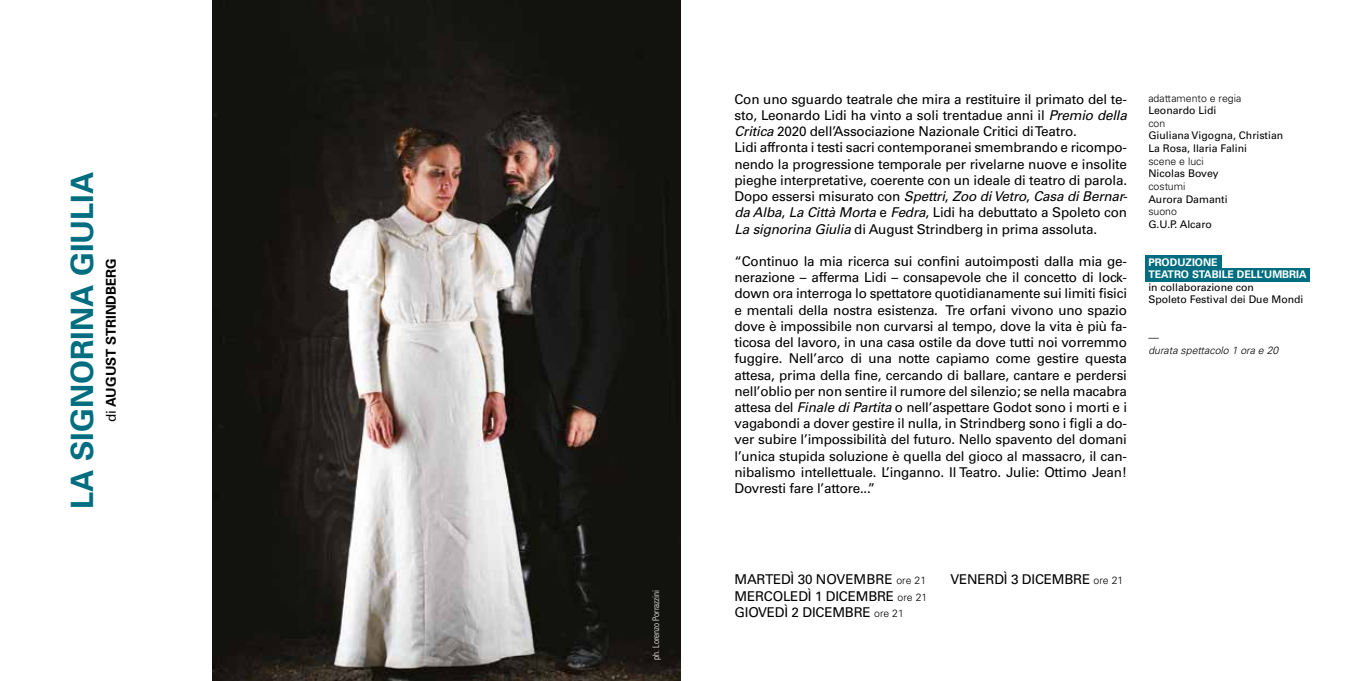
<style>
.page{position:relative;width:1361px;height:681px;background:#fff}
.page>*{position:absolute;margin:0;border:0;box-sizing:border-box;transform-origin:0 0}
.t1{font:700 30.75px "Univers";color:#006e80}
.t2{font:13.5px/16.2px "Univers LT Std";letter-spacing:-.015em;color:#000;text-align:justify}
.t3{font:700 13.5px "Univers";color:#000}
.t4{font:10.5px/12.6px "Univers LT Std";color:#000}
.t5{font:300 10.5px "Univers LT Std";color:#000}
.t6{font:700 10.5px/12.6px "Univers LT Std";color:#fff}
.t7{font:italic 300 10.5px "Univers LT Std";color:#000}
.t8{font:300 condensed 9px "Univers";color:#fff}
.s1{font-weight:400}
.s2{font-style:italic}
.s3{font-weight:300;font-size:10.5px}
</style>
<div class="page">
<img style="left:213px;top:0;width:467px;height:680px">
<div style="left:1145px;top:256px;width:76px;height:13px;background:#006e80"></div>
<div style="left:1145px;top:268px;width:165px;height:13px;background:#006e80"></div>
<h1 class="t1" style="left:63px;top:508px;width:338px;rotate:-90deg">LA SIGNORINA GIULIA</h1>
<p class="t3" style="left:102px;top:422px;width:165px;rotate:-90deg"><span class="s1">di</span> AUGUST STRINDBERG</p>
<p class="t8" style="left:650px;top:659px;width:71px;rotate:-90deg">ph. Lorenzo Porrazzini</p>
<p class="t2" style="left:734px;top:91px;width:394px;text-align:left">Con uno sguardo teatrale che mira a restituire il primato del te&shy;sto, Leonardo Lidi ha vinto a soli trentadue anni il <span class="s2">Premio della Critica</span> 2020 dell’Associazione Nazionale Critici di Teatro.<br>Lidi affronta i testi sacri contemporanei smembrando e ricompo&shy;nendo la progressione temporale per rivelarne nuove e insolite pieghe interpretative, coerente con un ideale di teatro di parola.<br>Dopo essersi misurato con <span class="s2">Spettri</span>, <span class="s2">Zoo di Vetro</span>, <span class="s2">Casa di Bernar&shy;da Alba</span>, <span class="s2">La Città Morta</span> e <span class="s2">Fedra</span>, Lidi ha debuttato a Spoleto con <span class="s2">La signorina Giulia</span> di August Strindberg in prima assoluta.</p>
<p class="t2" style="left:734px;top:253px;width:394px">“Continuo la mia ricerca sui confini autoimposti dalla mia ge&shy;nerazione – afferma Lidi – consapevole che il concetto di lock&shy;down ora interroga lo spettatore quotidianamente sui limiti fisici e mentali della nostra esistenza. Tre orfani vivono uno spazio dove è impossibile non curvarsi al tempo, dove la vita è più fa&shy;ticosa del lavoro, in una casa ostile da dove tutti noi vorremmo fuggire. Nell’arco di una notte capiamo come gestire questa attesa, prima della fine, cercando di ballare, cantare e perdersi nell’oblio per non sentire il rumore del silenzio; se nella macabra attesa del <span class="s2">Finale di Partita</span> o nell’aspettare Godot sono i morti e i vagabondi a dover gestire il nulla, in Strindberg sono i figli a do&shy;ver subire l’impossibilità del futuro. Nello spavento del domani l’unica stupida soluzione è quella del gioco al massacro, il can&shy;nibalismo intellettuale. L’inganno. Il Teatro. Julie: Ottimo Jean!<br>Dovresti fare l’attore...”</p>
<p class="t5" style="left:1148px;top:92px;width:95px">adattamento e regia</p>
<p class="t4" style="left:1148px;top:104px;width:70px">Leonardo Lidi</p>
<p class="t5" style="left:1148px;top:117px;width:18px">con</p>
<p class="t4" style="left:1148px;top:129px;width:136px">Giuliana Vigogna, Christian<br>La Rosa, Ilaria Falini</p>
<p class="t5" style="left:1148px;top:155px;width:57px">scene e luci</p>
<p class="t4" style="left:1148px;top:167px;width:72px">Nicolas Bovey</p>
<p class="t5" style="left:1148px;top:180px;width:39px">costumi</p>
<p class="t4" style="left:1148px;top:192px;width:81px">Aurora Damanti</p>
<p class="t5" style="left:1148px;top:205px;width:30px">suono</p>
<p class="t4" style="left:1148px;top:218px;width:65px">G.U.P. Alcaro</p>
<p class="t6" style="left:1148px;top:255px;width:160px">PRODUZIONE<br>TEATRO STABILE DELL’UMBRIA</p>
<p class="t4" style="left:1148px;top:281px;width:157px">in collaborazione con<br>Spoleto Festival dei Due Mondi</p>
<p class="t5" style="left:1148px;top:331px;width:12px">—</p>
<p class="t7" style="left:1148px;top:344px;width:132px">durata spettacolo 1 ora e 20</p>
<p class="t2" style="left:734px;top:571px;width:194px">MARTEDÌ 30 NOVEMBRE <span class="s3">ore 21<br></span>MERCOLEDÌ 1 DICEMBRE <span class="s3">ore 21<br></span>GIOVEDÌ 2 DICEMBRE <span class="s3">ore 21</span></p>
<p class="t2" style="left:950px;top:571px;width:174px">VENERDÌ 3 DICEMBRE <span class="s3">ore 21</span></p>
</div>
